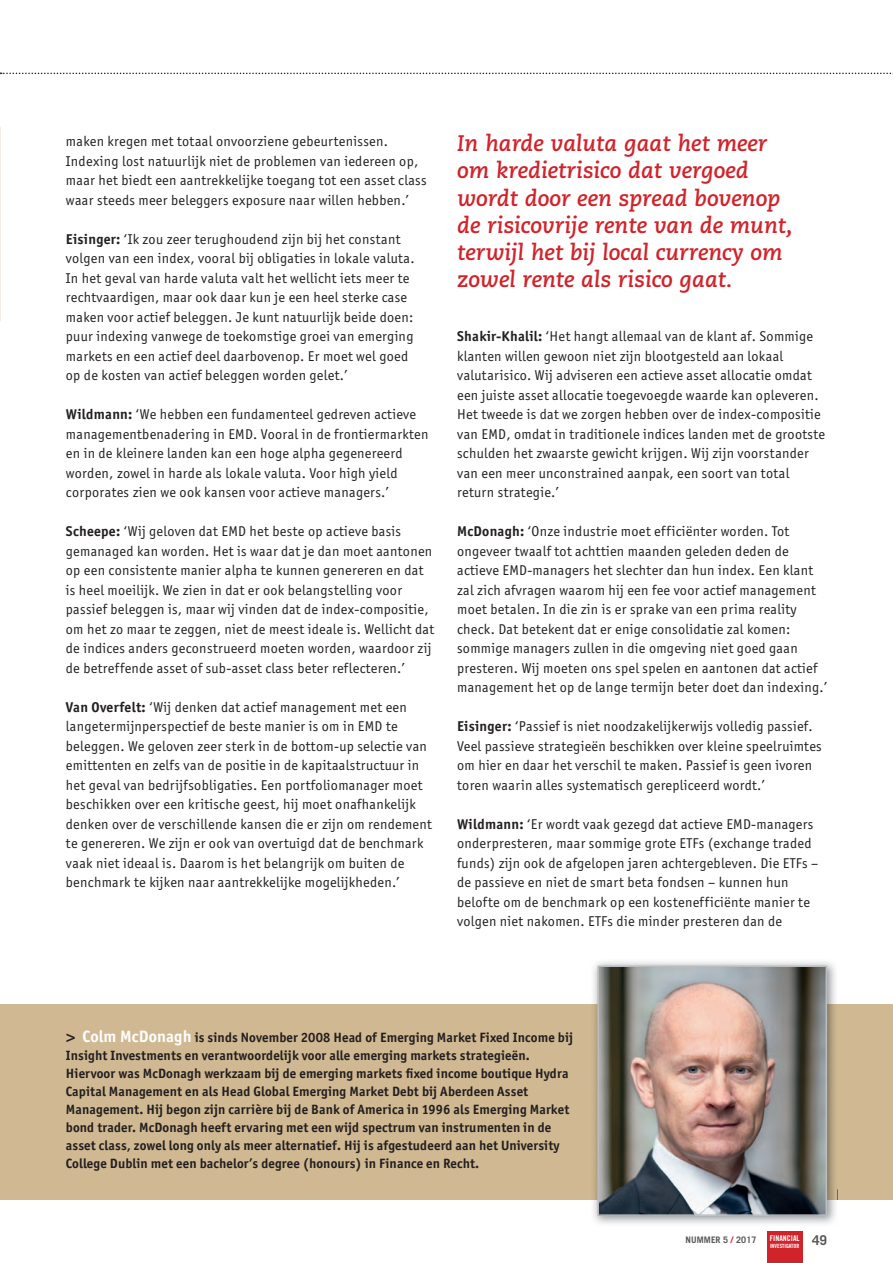
<style>
.page{position:relative;width:893px;height:1263px;background:#fff}
.page>*{position:absolute;margin:0;border:0;box-sizing:border-box;transform-origin:0 0}
.t1{font:italic 700 22.5px/27px "Caecilia LT";color:#d1232a}
.t2{font:14.25px/19.5px "Officina San ITC";letter-spacing:.02em;color:#231f20}
.t3{font:700 13.5px/18px "Officina San ITC";letter-spacing:.01em;color:#231f20}
.t4{font:700 13.5px "Trade Gothic LT";color:#57585a}
.t5{font:700 9px "Trade Gothic LT";letter-spacing:.01em;color:#57585a}
.t6{font:7.8px "Trade Gothic LT Bold Cond Twenty";color:#fff}
.t7{font:5.7px "Trade Gothic LT Bold Cond Twenty";color:#fff}
.s1{font-weight:700}
.s2{font-family:"Caecilia LT";font-weight:800;font-size:16.5px}
.s3{font-size:16.5px;color:#fff}
.s4{color:#d1232a}
</style>
<div class="page">
<div style="left:767px;top:1231px;width:35px;height:32px;background:#d1232a"></div>
<svg style="left:0;top:73px;width:893px;height:1px"></svg>
<div style="left:0;top:1004px;width:893px;height:195px;background:#d0b992"></div>
<img style="left:591px;top:961px;width:247px;height:263px">
<img style="left:591px;top:1004px;width:247px;height:195px">
<img style="left:600px;top:968px;width:224px;height:245px">
<div style="left:597px;top:965px;width:230px;height:251px;border:2px solid #bcbdc0"></div>
<p class="t2" style="left:66px;top:132px;width:362px">maken kregen met totaal onvoorziene gebeurtenissen.<br>Indexing lost natuurlijk niet de problemen van iedereen op, maar het biedt een aantrekkelijke toegang tot een asset class waar steeds meer beleggers exposure naar willen hebben.’</p>
<p class="t2" style="left:66px;top:229px;width:350px"><span class="s1">Eisinger:</span> ‘Ik zou zeer terughoudend zijn bij het constant volgen van een index, vooral bij obligaties in lokale valuta.<br>In het geval van harde valuta valt het wellicht iets meer te rechtvaardigen, maar ook daar kun je een heel sterke case maken voor actief beleggen. Je kunt natuurlijk beide doen: puur indexing vanwege de toekomstige groei van emerging markets en een actief deel daarbovenop. Er moet wel goed op de kosten van actief beleggen worden gelet.’</p>
<p class="t2" style="left:66px;top:405px;width:364px"><span class="s1">Wildmann:</span> ‘We hebben een fundamenteel gedreven actieve managementbenadering in EMD. Vooral in de frontiermarkten en in de kleinere landen kan een hoge alpha gegenereerd worden, zowel in harde als lokale valuta. Voor high yield corporates zien we ook kansen voor actieve managers.’</p>
<p class="t2" style="left:66px;top:522px;width:370px"><span class="s1">Scheepe:</span> ‘Wij geloven dat EMD het beste op actieve basis gemanaged kan worden. Het is waar dat je dan moet aantonen op een consistente manier alpha te kunnen genereren en dat is heel moeilijk. We zien in dat er ook belangstelling voor passief beleggen is, maar wij vinden dat de index-compositie, om het zo maar te zeggen, niet de meest ideale is. Wellicht dat de indices anders geconstrueerd moeten worden, waardoor zij de betreffende asset of sub-asset class beter reflecteren.’</p>
<p class="t2" style="left:66px;top:697px;width:367px"><span class="s1">Van Overfelt:</span> ‘Wij denken dat actief management met een langetermijnperspectief de beste manier is om in EMD te beleggen. We geloven zeer sterk in de bottom-up selectie van emittenten en zelfs van de positie in de kapitaalstructuur in het geval van bedrijfsobligaties. Een portfoliomanager moet beschikken over een kritische geest, hij moet onafhankelijk denken over de verschillende kansen die er zijn om rendement te genereren. We zijn er ook van overtuigd dat de benchmark vaak niet ideaal is. Daarom is het belangrijk om buiten de benchmark te kijken naar aantrekkelijke mogelijkheden.’</p>
<h1 class="t1" style="left:457px;top:131px;width:337px">In harde valuta gaat het meer om kredietrisico dat vergoed wordt door een spread bovenop de risicovrije rente van de munt, terwijl het bij local currency om zowel rente als risico gaat.</h1>
<p class="t2" style="left:457px;top:327px;width:370px"><span class="s1">Shakir-Khalil:</span> ‘Het hangt allemaal van de klant af. Sommige klanten willen gewoon niet zijn blootgesteld aan lokaal valutarisico. Wij adviseren een actieve asset allocatie omdat een juiste asset allocatie toegevoegde waarde kan opleveren.<br>Het tweede is dat we zorgen hebben over de index-compositie van EMD, omdat in traditionele indices landen met de grootste schulden het zwaarste gewicht krijgen. Wij zijn voorstander van een meer unconstrained aanpak, een soort van total return strategie.’</p>
<p class="t2" style="left:457px;top:522px;width:371px"><span class="s1">McDonagh:</span> ‘Onze industrie moet efficiënter worden. Tot ongeveer twaalf tot achttien maanden geleden deden de actieve EMD-managers het slechter dan hun index. Een klant zal zich afvragen waarom hij een fee voor actief management moet betalen. In die zin is er sprake van een prima reality check. Dat betekent dat er enige consolidatie zal komen: sommige managers zullen in die omgeving niet goed gaan presteren. Wij moeten ons spel spelen en aantonen dat actief management het op de lange termijn beter doet dan indexing.’</p>
<p class="t2" style="left:457px;top:717px;width:366px"><span class="s1">Eisinger:</span> ‘Passief is niet noodzakelijkerwijs volledig passief.<br>Veel passieve strategieën beschikken over kleine speelruimtes om hier en daar het verschil te maken. Passief is geen ivoren toren waarin alles systematisch gerepliceerd wordt.’</p>
<p class="t2" style="left:457px;top:814px;width:363px"><span class="s1">Wildmann:</span> ‘Er wordt vaak gezegd dat actieve EMD-managers onderpresteren, maar sommige grote ETFs (exchange traded funds) zijn ook de afgelopen jaren achtergebleven. Die ETFs – de passieve en niet de smart beta fondsen – kunnen hun belofte om de benchmark op een kostenefficiënte manier te volgen niet nakomen. ETFs die minder presteren dan de</p>
<p class="t3" style="left:66px;top:1028px;width:509px"><span class="s2">&gt;</span> <span class="s3">Colm McDonagh</span> is sinds November 2008 Head of Emerging Market Fixed Income bij Insight Investments en verantwoordelijk voor alle emerging markets strategieën.<br>Hiervoor was McDonagh werkzaam bij de emerging markets fixed income boutique Hydra Capital Management en als Head Global Emerging Market Debt bij Aberdeen Asset Management. Hij begon zijn carrière bij de Bank of America in 1996 als Emerging Market bond trader. McDonagh heeft ervaring met een wijd spectrum van instrumenten in de asset class, zowel long only als meer alternatief. Hij is afgestudeerd aan het University College Dublin met een bachelor’s degree (honours) in Finance en Recht.</p>
<p class="t5" style="left:686px;top:1234px;width:72px">NUMMER 5 <span class="s4">/</span> 2017</p>
<p class="t4" style="left:812px;top:1232px;width:17px">49</p>
<p class="t6" style="left:770px;top:1233px;width:31px">FINANCIAL</p>
<p class="t7" style="left:770px;top:1242px;width:31px">INVESTIGATOR</p>
</div>
